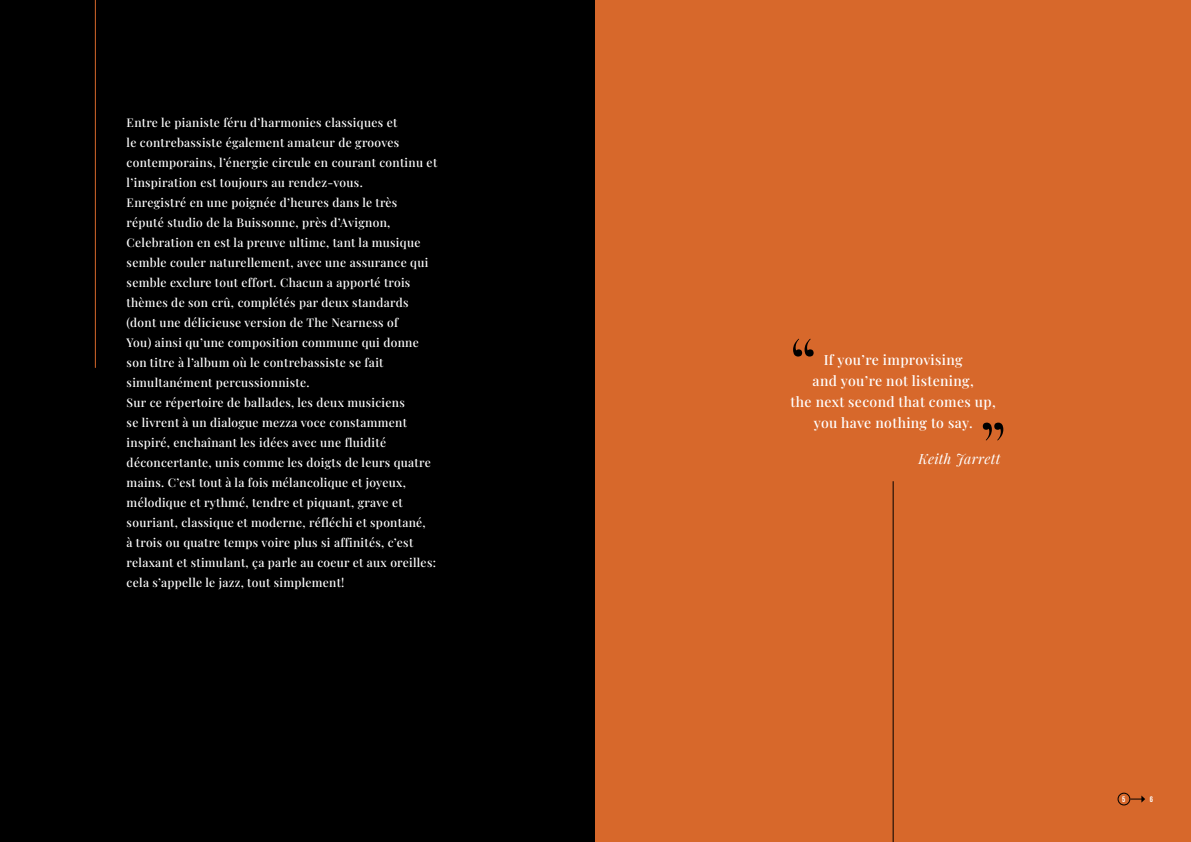
<style>
.page{position:relative;width:1191px;height:842px;background:#fff}
.page>*{position:absolute;margin:0;border:0;box-sizing:border-box;transform-origin:0 0}
.t1{font:600 70px "Cormorant";color:#000}
.t2{font:500 14px/21px "Playfair Display";letter-spacing:.025em;color:#fff;text-align:center}
.t3{font:italic 14px "Playfair Display";letter-spacing:.025em;color:#fff}
.t4{font:500 12px/20px "Playfair Display";letter-spacing:.025em;color:#fff}
.t5{font:700 8px "Bebas Neue";color:#fff}
</style>
<div class="page">
<div style="left:0;top:0;width:595px;height:842px;background:#000"></div>
<div style="left:595px;top:0;width:596px;height:842px;background:#d7682b"></div>
<hr style="left:95px;top:0;width:1px;height:368px;background:#d7682b">
<div style="left:1117px;top:793px;width:13px;height:12px;border:1px solid #000;border-radius:50%"></div>
<svg style="left:1130px;top:795px;width:15px;height:8px"></svg>
<hr style="left:892px;top:481px;width:1px;height:361px;background:#000">
<p class="t4" style="left:127px;top:112px;width:312px">Entre le pianiste féru d’harmonies classiques et<br>le contrebassiste également amateur de grooves contemporains, l’énergie circule en courant continu et l’inspiration est toujours au rendez-vous.<br>Enregistré en une poignée d’heures dans le très réputé studio de la Buissonne, près d’Avignon, Celebration en est la preuve ultime, tant la musique semble couler naturellement, avec une assurance qui semble exclure tout effort. Chacun a apporté trois thèmes de son crû, complétés par deux standards (dont une délicieuse version de The Nearness of<br>You) ainsi qu’une composition commune qui donne son titre à l’album où le contrebassiste se fait simultanément percussionniste.<br>Sur ce répertoire de ballades, les deux musiciens<br>se livrent à un dialogue mezza voce constamment inspiré, enchaînant les idées avec une fluidité déconcertante, unis comme les doigts de leurs quatre mains. C’est tout à la fois mélancolique et joyeux, mélodique et rythmé, tendre et piquant, grave et souriant, classique et moderne, réfléchi et spontané,<br>à trois ou quatre temps voire plus si affinités, c’est relaxant et stimulant, ça parle au coeur et aux oreilles: cela s’appelle le jazz, tout simplement!</p>
<h1 class="t1" style="left:792px;top:319px;width:24px">“</h1>
<p class="t2" style="left:790px;top:348px;width:207px">If you’re improvising<br>and you’re not listening,<br>the next second that comes up, you have nothing to say.</p>
<p class="t3" style="left:918px;top:448px;width:83px">Keith Jarrett</p>
<h1 class="t1" style="left:981px;top:364px;width:25px">„</h1>
<p class="t5" style="left:1122px;top:795px;width:5px">5</p>
<p class="t5" style="left:1149px;top:795px;width:5px">6</p>
</div>
